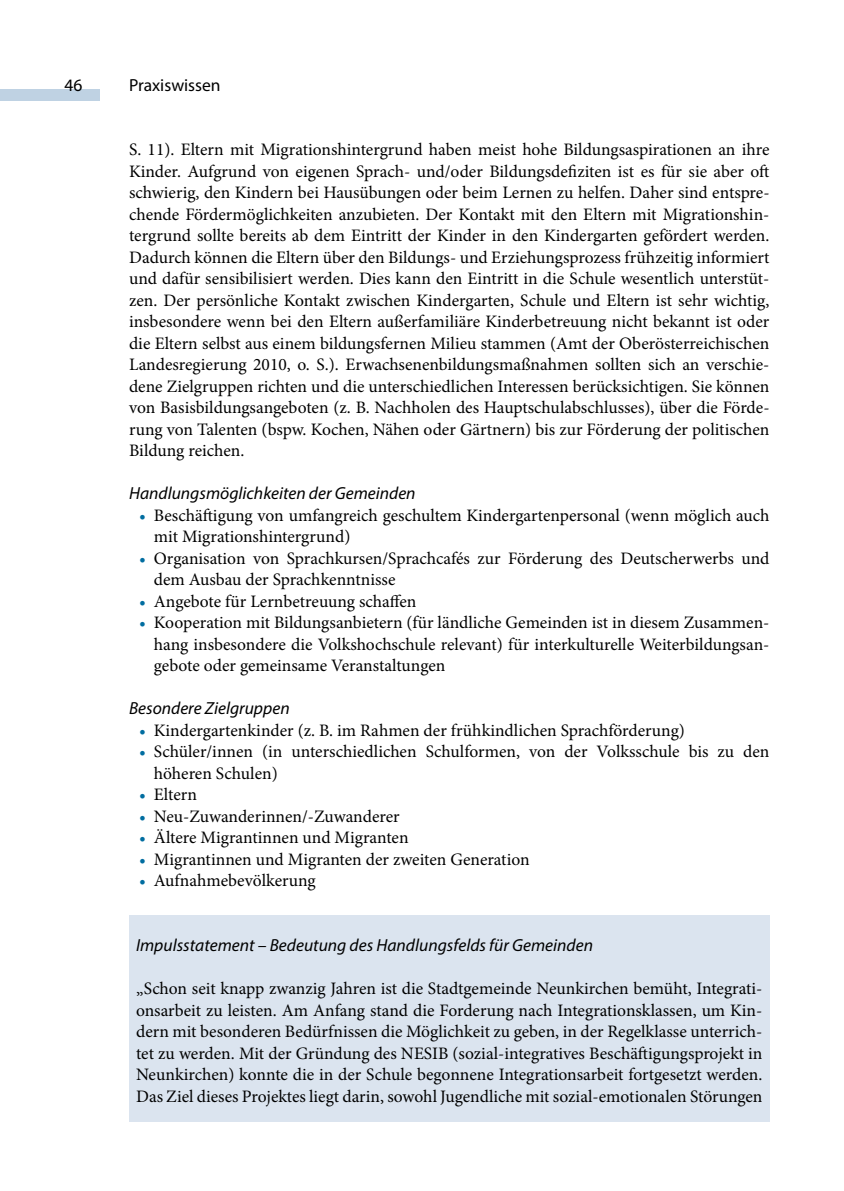
<style>
.page{position:relative;width:844px;height:1191px;background:#fff}
.page>*{position:absolute;margin:0;border:0;box-sizing:border-box;transform-origin:0 0}
.t1{font:17.5px/21.5px "Minion Pro";color:#000;text-align:justify}
.t2{font:italic 17.5px "Myriad Pro";color:#000}
.t3{font:17.5px "Myriad Pro";color:#000}
.s1{color:#006da0}
</style>
<div class="page">
<div style="left:0;top:89px;width:99px;height:12px;background:#bfd2e3"></div>
<div style="left:129px;top:915px;width:640px;height:206px;background:#dbe4ef"></div>
<p class="t3" style="left:64px;top:74px;width:20px">46</p>
<p class="t3" style="left:129px;top:74px;width:93px">Praxiswissen</p>
<p class="t1" style="left:129px;top:139px;width:642px">S. 11). Eltern mit Migrationshintergrund haben meist hohe Bildungsaspirationen an ihre Kinder. Aufgrund von eigenen Sprach- und/oder Bildungsdefiziten ist es für sie aber oft schwierig, den Kindern bei Hausübungen oder beim Lernen zu helfen. Daher sind entspre&shy;chende Fördermöglichkeiten anzubieten. Der Kontakt mit den Eltern mit Migrationshin&shy;tergrund sollte bereits ab dem Eintritt der Kinder in den Kindergarten gefördert werden.<br>Dadurch können die Eltern über den Bildungs- und Erziehungsprozess frühzeitig informiert und dafür sensibilisiert werden. Dies kann den Eintritt in die Schule wesentlich unterstüt&shy;zen. Der persönliche Kontakt zwischen Kindergarten, Schule und Eltern ist sehr wichtig, insbesondere wenn bei den Eltern außerfamiliäre Kinderbetreuung nicht bekannt ist oder die Eltern selbst aus einem bildungsfernen Milieu stammen (Amt der Oberösterreichischen Landesregierung 2010, o. S.). Erwachsenenbildungsmaßnahmen sollten sich an verschie&shy;dene Zielgruppen richten und die unterschiedlichen Interessen berücksichtigen. Sie können von Basisbildungsangeboten (z. B. Nachholen des Hauptschulabschlusses), über die Förde&shy;rung von Talenten (bspw. Kochen, Nähen oder Gärtnern) bis zur Förderung der politischen Bildung reichen.</p>
<p class="t2" style="left:129px;top:483px;width:288px">Handlungsmöglichkeiten der Gemeinden</p>
<p class="t1" style="left:154px;top:505px;width:617px;text-indent:-15px"><span class="s1">•</span> Beschäftigung von umfangreich geschultem Kindergartenpersonal (wenn möglich auch mit Migrationshintergrund)</p>
<p class="t1" style="left:154px;top:547px;width:617px;text-indent:-15px"><span class="s1">•</span> Organisation von Sprachkursen/Sprachcafés zur Förderung des Deutscherwerbs und dem Ausbau der Sprachkenntnisse</p>
<p class="t1" style="left:139px;top:590px;width:279px"><span class="s1">•</span> Angebote für Lernbetreuung schaffen</p>
<p class="t1" style="left:154px;top:612px;width:617px;text-indent:-15px"><span class="s1">•</span> Kooperation mit Bildungsanbietern (für ländliche Gemeinden ist in diesem Zusammen&shy;hang insbesondere die Volkshochschule relevant) für interkulturelle Weiterbildungsan&shy;gebote oder gemeinsame Veranstaltungen</p>
<p class="t2" style="left:129px;top:698px;width:162px">Besondere Zielgruppen</p>
<p class="t1" style="left:139px;top:719px;width:547px"><span class="s1">•</span> Kindergartenkinder (z. B. im Rahmen der frühkindlichen Sprachförderung)</p>
<p class="t1" style="left:154px;top:741px;width:617px;text-indent:-15px"><span class="s1">•</span> Schüler/innen (in unterschiedlichen Schulformen, von der Volksschule bis zu den höheren Schulen)</p>
<p class="t1" style="left:139px;top:784px;width:59px"><span class="s1">•</span> Eltern</p>
<p class="t1" style="left:139px;top:805px;width:262px"><span class="s1">•</span> Neu-Zuwanderinnen/-Zuwanderer</p>
<p class="t1" style="left:139px;top:827px;width:271px"><span class="s1">•</span> Ältere Migrantinnen und Migranten</p>
<p class="t1" style="left:139px;top:848px;width:392px"><span class="s1">•</span> Migrantinnen und Migranten der zweiten Generation</p>
<p class="t1" style="left:139px;top:870px;width:178px"><span class="s1">•</span> Aufnahmebevölkerung</p>
<p class="t2" style="left:136px;top:934px;width:458px">Impulsstatement – Bedeutung des Handlungsfelds für Gemeinden</p>
<p class="t1" style="left:136px;top:977px;width:627px">„Schon seit knapp zwanzig Jahren ist die Stadtgemeinde Neunkirchen bemüht, Integrati&shy;onsarbeit zu leisten. Am Anfang stand die Forderung nach Integrationsklassen, um Kin&shy;dern mit besonderen Bedürfnissen die Möglichkeit zu geben, in der Regelklasse unterrich&shy;tet zu werden. Mit der Gründung des NESIB (sozial-integratives Beschäftigungsprojekt in Neunkirchen) konnte die in der Schule begonnene Integrationsarbeit fortgesetzt werden.<br>Das Ziel dieses Projektes liegt darin, sowohl Jugendliche mit sozial-emotionalen Störungen</p>
</div>
